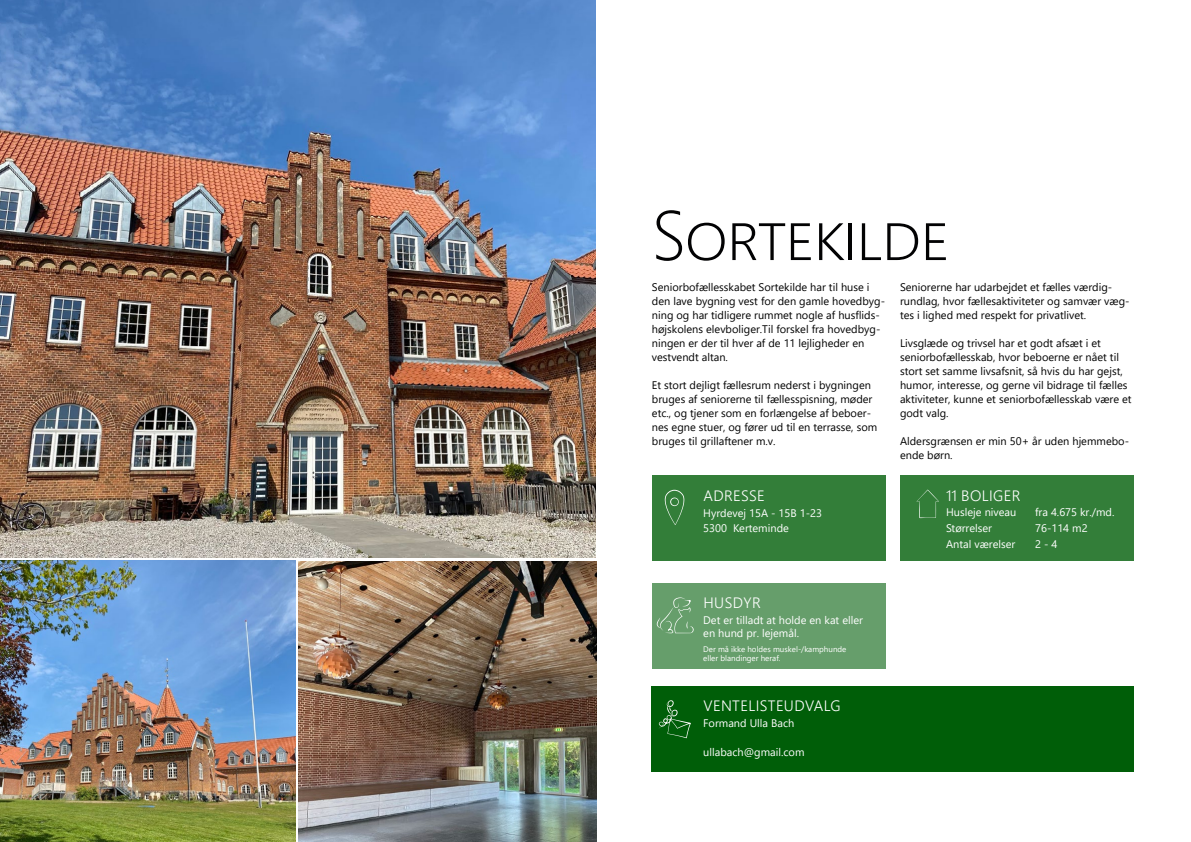
<style>
.page{position:relative;width:1191px;height:842px;background:#fff}
.page>*{position:absolute;margin:0;border:0;box-sizing:border-box;transform-origin:0 0}
.t1{font:300 70px "Segoe UI";letter-spacing:-.03em;color:#020203}
.t2{font:300 15px "Segoe UI";letter-spacing:.025em;color:#fff}
.t3{font:11px/14px "Segoe UI";color:#000}
.t4{font:11px/15.8px "Segoe UI";color:#fff}
.t5{font:8px/9px "Segoe UI";color:#fff}
</style>
<div class="page">
<div style="left:652px;top:476px;width:234px;height:85px;background:#337e39"></div>
<div style="left:652px;top:583px;width:234px;height:85px;background:#669e6b"></div>
<div style="left:652px;top:686px;width:482px;height:85px;background:#005e08"></div>
<div style="left:900px;top:476px;width:234px;height:85px;background:#337e39"></div>
<svg style="left:916px;top:490px;width:22px;height:28px"></svg>
<svg style="left:665px;top:490px;width:19px;height:35px"></svg>
<svg style="left:657px;top:597px;width:37px;height:36px"></svg>
<svg style="left:658px;top:700px;width:32px;height:38px"></svg>
<img style="left:298px;top:561px;width:298px;height:281px">
<img style="left:0;top:561px;width:296px;height:281px">
<img style="left:0;top:0;width:595px;height:558px">
<h1 class="t1" style="left:651px;top:169px;width:300px">Sortekilde</h1>
<p class="t3" style="left:652px;top:279px;width:235px">Seniorbofællesskabet Sortekilde har til huse i den lave bygning vest for den gamle hovedbyg&shy;ning og har tidligere rummet nogle af husflids&shy;højskolens elevboliger.Til forskel fra hovedbyg&shy;ningen er der til hver af de 11 lejligheder en vestvendt altan.</p>
<p class="t3" style="left:652px;top:377px;width:227px">Et stort dejligt fællesrum nederst i bygningen bruges af seniorerne til fællesspisning, møder etc., og tjener som en forlængelse af beboer&shy;nes egne stuer, og fører ud til en terrasse, som bruges til grillaftener m.v.</p>
<p class="t3" style="left:900px;top:279px;width:231px">Seniorerne har udarbejdet et fælles værdig&shy;rundlag, hvor fællesaktiviteter og samvær væg&shy;tes i lighed med respekt for privatlivet.</p>
<p class="t3" style="left:900px;top:335px;width:233px">Livsglæde og trivsel har et godt afsæt i et seniorbofællesskab, hvor beboerne er nået til stort set samme livsafsnit, så hvis du har gejst, humor, interesse, og gerne vil bidrage til fælles aktiviteter, kunne et seniorbofællesskab være et godt valg.</p>
<p class="t3" style="left:900px;top:433px;width:230px">Aldersgrænsen er min 50+ år uden hjemmebo&shy;ende børn.</p>
<h2 class="t2" style="left:703px;top:481px;width:63px">ADRESSE</h2>
<p class="t4" style="left:703px;top:504px;width:120px">Hyrdevej 15A - 15B 1-23<br>5300 Kerteminde</p>
<h2 class="t2" style="left:703px;top:589px;width:59px">HUSDYR</h2>
<p class="t4" style="left:703px;top:613px;width:161px;line-height:13px">Det er tilladt at holde en kat eller en hund pr. lejemål.</p>
<p class="t5" style="left:703px;top:644px;width:145px">Der må ikke holdes muskel-/kamphunde eller blandinger heraf.</p>
<h2 class="t2" style="left:703px;top:692px;width:139px">VENTELISTEUDVALG</h2>
<p class="t4" style="left:703px;top:714px;width:93px">Formand Ulla Bach</p>
<p class="t4" style="left:703px;top:743px;width:103px">ullabach@gmail.com</p>
<h2 class="t2" style="left:946px;top:481px;width:76px">11 BOLIGER</h2>
<p class="t4" style="left:946px;top:504px;width:72px">Husleje niveau</p>
<p class="t4" style="left:1035px;top:504px;width:81px">fra 4.675 kr./md.</p>
<p class="t4" style="left:946px;top:519px;width:47px">Størrelser</p>
<p class="t4" style="left:1035px;top:519px;width:54px">76-114 m2</p>
<p class="t4" style="left:946px;top:535px;width:71px">Antal værelser</p>
<p class="t4" style="left:1035px;top:535px;width:24px">2 - 4</p>
</div>
